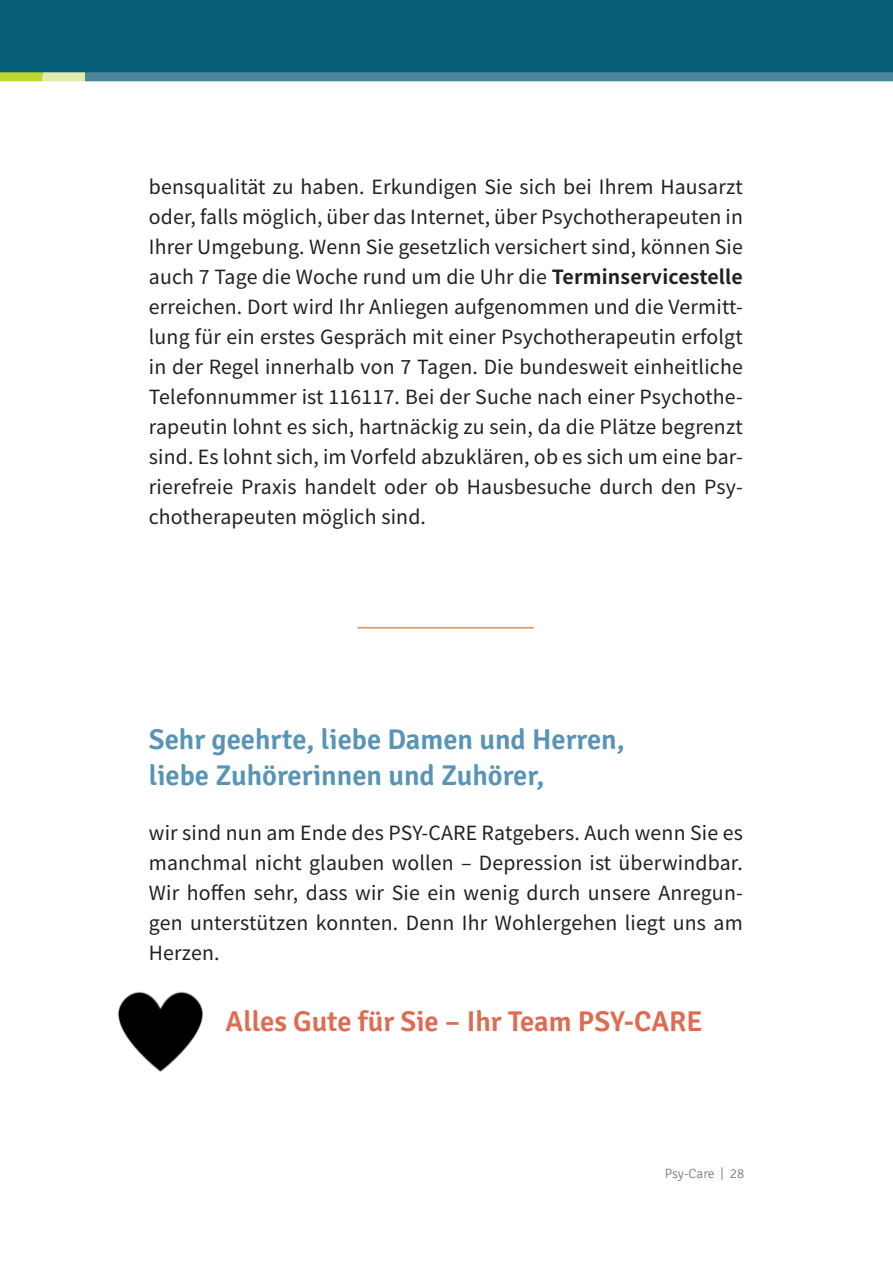
<style>
.page{position:relative;width:893px;height:1263px;background:#fff}
.page>*{position:absolute;margin:0;border:0;box-sizing:border-box;transform-origin:0 0}
.Fließtext{font:30px "Merriweather";color:#e89a63}
.Überschrift_1{font:600 28.5px/36px "Signika";color:#5794b6}
.Überschrift_Angehöri{font:600 28.5px "Signika";color:#dd6c53}
.Fließtext-2{font:19.5px/30px "Noto Sans SC";letter-spacing:.01em;color:#231f20;text-align:justify}
.t1{font:300 13.5px "Signika";letter-spacing:-.005em;color:#7c7e81}
.s1{font-weight:700}
</style>
<div class="page">
<div style="left:0;top:0;width:893px;height:74px;background:#065d77"></div>
<div style="left:0;top:72px;width:43px;height:9px;background:#bed630"></div>
<div style="left:43px;top:72px;width:42px;height:9px;background:#e3ecae"></div>
<div style="left:85px;top:72px;width:808px;height:9px;background:#4a859c"></div>
<img style="left:117px;top:991px;width:87px;height:81px">
<p class="Fließtext-2" style="left:149px;top:172px;width:596px">bensqualität zu haben. Erkundigen Sie sich bei Ihrem Hausarzt oder, falls möglich, über das Internet, über Psychotherapeuten in Ihrer Umgebung. Wenn Sie gesetzlich versichert sind, können Sie auch 7 Tage die Woche rund um die Uhr die <span class="s1">Terminservicestelle </span>erreichen. Dort wird Ihr Anliegen aufgenommen und die Vermitt&shy;lung für ein erstes Gespräch mit einer Psychotherapeutin erfolgt in der Regel innerhalb von 7 Tagen. Die bundesweit einheitliche Telefonnummer ist 116117. Bei der Suche nach einer Psychothe&shy;rapeutin lohnt es sich, hartnäckig zu sein, da die Plätze begrenzt sind. Es lohnt sich, im Vorfeld abzuklären, ob es sich um eine bar&shy;rierefreie Praxis handelt oder ob Hausbesuche durch den Psy&shy;chotherapeuten möglich sind.</p>
<p class="Fließtext" style="left:358px;top:591px;width:177px">_______</p>
<p class="Überschrift_1" style="left:149px;top:721px;width:478px">Sehr geehrte, liebe Damen und Herren, liebe Zuhörerinnen und Zuhörer,</p>
<p class="Fließtext-2" style="left:149px;top:818px;width:596px">wir sind nun am Ende des PSY-CARE Ratgebers. Auch wenn Sie es manchmal nicht glauben wollen – Depression ist überwindbar.<br>Wir hoffen sehr, dass wir Sie ein wenig durch unsere Anregun&shy;gen unterstützen konnten. Denn Ihr Wohlergehen liegt uns am Herzen.</p>
<p class="Überschrift_Angehöri" style="left:226px;top:1004px;width:479px">Alles Gute für Sie – Ihr Team PSY-CARE</p>
<p class="t1" style="left:665px;top:1166px;width:81px">Psy-Care | 28</p>
</div>
